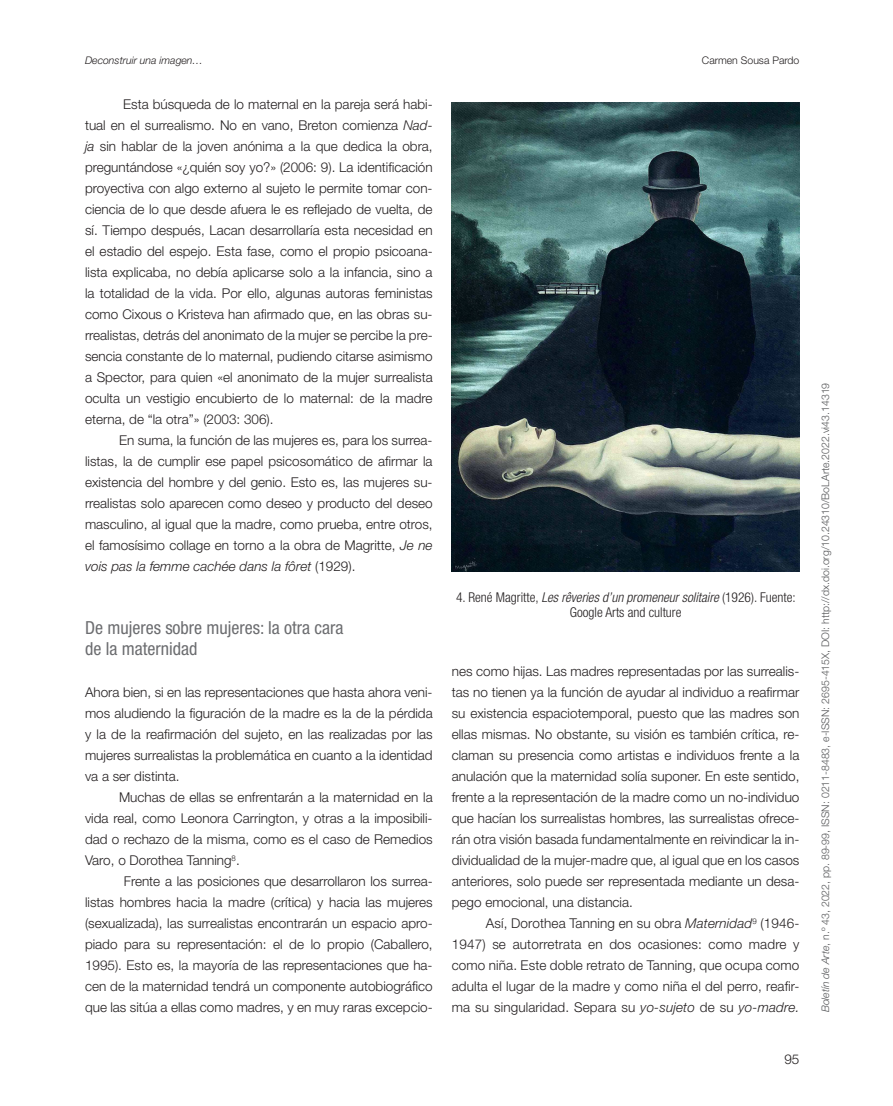
<style>
.page{position:relative;width:893px;height:1106px;background:#fff}
.page>*{position:absolute;margin:0;border:0;box-sizing:border-box;transform-origin:0 0}
.t1{font:condensed 18px/21px "Helvetica Neue LT Std";color:#6c6d70}
.t2{font:300 13.5px/21px "Helvetica Neue LT Std";color:#231f20;text-align:justify}
.t3{font:300 condensed 13.5px/15px "Helvetica Neue LT Std";color:#231f20;text-align:center}
.t4{font:300 10.5px "Helvetica Neue LT Std";color:#57585a}
.t5{font:italic 300 10.5px "Helvetica Neue LT Std";color:#231f20}
.t6{font:300 10.5px "Helvetica Neue LT Std";color:#231f20}
.s1{font-style:italic}
</style>
<div class="page">
<img style="left:452px;top:102px;width:347px;height:469px">
<p class="t5" style="left:85px;top:54px;width:120px">Deconstruir una imagen…</p>
<p class="t6" style="left:702px;top:54px;width:99px">Carmen Sousa Pardo</p>
<p class="t2" style="left:85px;top:93px;width:349px;text-indent:38px">Esta búsqueda de lo maternal en la pareja será habi&shy;tual en el surrealismo. No en vano, Breton comienza <span class="s1">Nad&shy;ja</span> sin hablar de la joven anónima a la que dedica la obra, preguntándose «¿quién soy yo?» (2006: 9). La identificación proyectiva con algo externo al sujeto le permite tomar con&shy;ciencia de lo que desde afuera le es reflejado de vuelta, de sí. Tiempo después, Lacan desarrollaría esta necesidad en el estadio del espejo. Esta fase, como el propio psicoana&shy;lista explicaba, no debía aplicarse solo a la infancia, sino a la totalidad de la vida. Por ello, algunas autoras feministas como Cixous o Kristeva han afirmado que, en las obras su&shy;rrealistas, detrás del anonimato de la mujer se percibe la pre&shy;sencia constante de lo maternal, pudiendo citarse asimismo a Spector, para quien «el anonimato de la mujer surrealista oculta un vestigio encubierto de lo maternal: de la madre eterna, de “la otra”» (2003: 306).</p>
<p class="t2" style="left:85px;top:429px;width:349px;text-indent:34px">En suma, la función de las mujeres es, para los surrea&shy;listas, la de cumplir ese papel psicosomático de afirmar la existencia del hombre y del genio. Esto es, las mujeres su&shy;rrealistas solo aparecen como deseo y producto del deseo masculino, al igual que la madre, como prueba, entre otros, el famosísimo collage en torno a la obra de Magritte, <span class="s1">Je ne vois pas la femme cachée dans la fôret</span> (1929).</p>
<h1 class="t1" style="left:85px;top:617px;width:260px">De mujeres sobre mujeres: la otra cara de la maternidad</h1>
<p class="t2" style="left:85px;top:681px;width:349px">Ahora bien, si en las representaciones que hasta ahora veni&shy;mos aludiendo la figuración de la madre es la de la pérdida y la de la reafirmación del sujeto, en las realizadas por las mujeres surrealistas la problemática en cuanto a la identidad va a ser distinta.</p>
<p class="t2" style="left:85px;top:786px;width:349px;text-indent:34px">Muchas de ellas se enfrentarán a la maternidad en la vida real, como Leonora Carrington, y otras a la imposibili&shy;dad o rechazo de la misma, como es el caso de Remedios Varo, o Dorothea Tanning<sup>8</sup>.</p>
<p class="t2" style="left:85px;top:870px;width:349px;text-indent:39px">Frente a las posiciones que desarrollaron los surrea&shy;listas hombres hacia la madre (crítica) y hacia las mujeres (sexualizada), las surrealistas encontrarán un espacio apro&shy;piado para su representación: el de lo propio (Caballero, 1995). Esto es, la mayoría de las representaciones que ha&shy;cen de la maternidad tendrá un componente autobiográfico que las sitúa a ellas como madres, y en muy raras excepcio-</p>
<p class="t3" style="left:456px;top:589px;width:341px">4. René Magritte, <span class="s1">Les rêveries d’un promeneur solitaire</span> (1926). Fuente:<br>Google Arts and culture</p>
<p class="t2" style="left:452px;top:660px;width:349px">nes como hijas. Las madres representadas por las surrealis&shy;tas no tienen ya la función de ayudar al individuo a reafirmar su existencia espaciotemporal, puesto que las madres son ellas mismas. No obstante, su visión es también crítica, re&shy;claman su presencia como artistas e individuos frente a la anulación que la maternidad solía suponer. En este sentido, frente a la representación de la madre como un no-individuo que hacían los surrealistas hombres, las surrealistas ofrece&shy;rán otra visión basada fundamentalmente en reivindicar la in&shy;dividualidad de la mujer-madre que, al igual que en los casos anteriores, solo puede ser representada mediante un desa&shy;pego emocional, una distancia.</p>
<p class="t2" style="left:452px;top:912px;width:349px;text-indent:34px">Así, Dorothea Tanning en su obra <span class="s1">Maternidad</span><sup>9</sup> (1946- 1947) se autorretrata en dos ocasiones: como madre y como niña. Este doble retrato de Tanning, que ocupa como adulta el lugar de la madre y como niña el del perro, reafir&shy;ma su singularidad. Separa su <span class="s1">yo-sujeto</span> de su <span class="s1">yo-madre.</span></p>
<p class="t2" style="left:784px;top:1048px;width:17px">95</p>
<p class="t4" style="left:819px;top:1012px;width:631px;rotate:-90deg"><span class="s1">Boletín de Arte</span>, n.º 43, 2022, pp. 89-99, ISSN: 0211-8483, e-ISSN: 2695-415X, DOI: http://dx.doi.org/10.24310/BoLArte.2022.vi43.14319</p>
</div>
